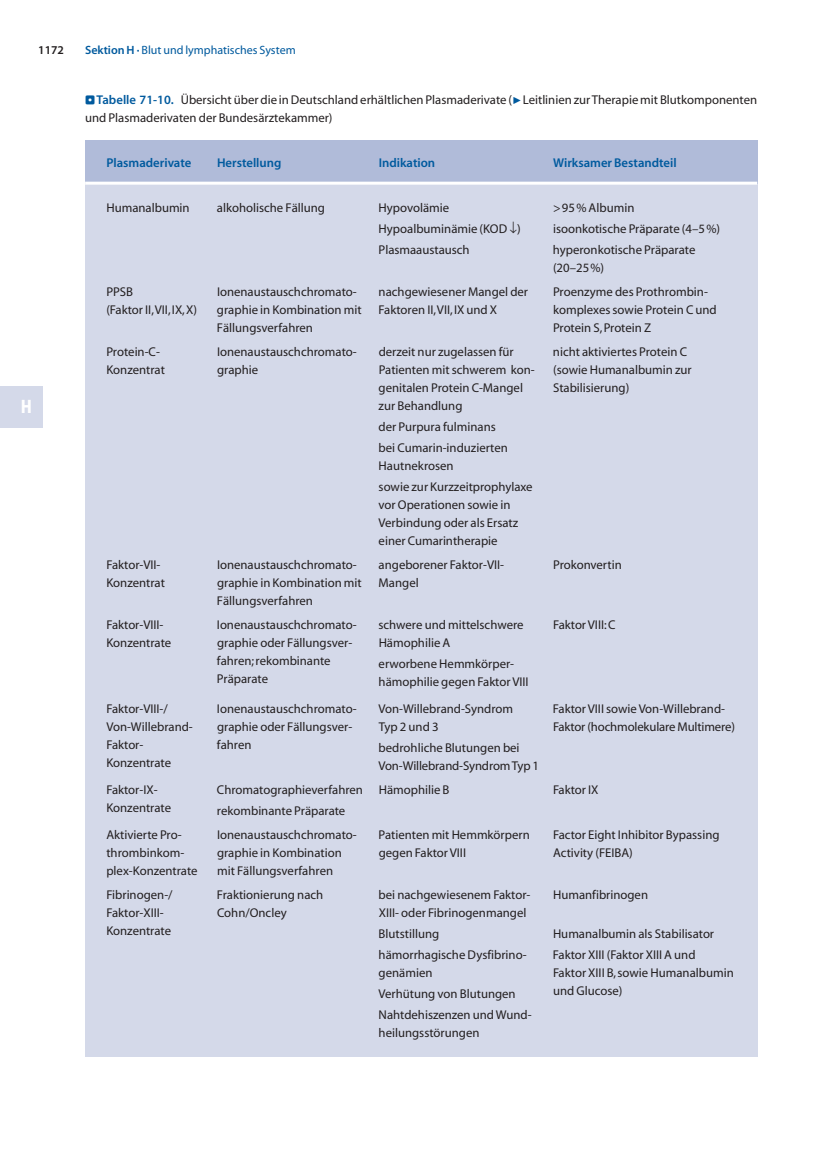
<style>
.page{position:relative;width:821px;height:1149px;background:#fff}
.page>*{position:absolute;margin:0;border:0;box-sizing:border-box;transform-origin:0 0}
.t1{font:19.5px "Myriad MM 700 400";color:#fff}
.t2{font:12.75px/18px "Myriad MM 406 600";color:#231f20}
.t3{font:12.75px "Myriad MM 565 600";color:#005a9e}
.t4{font:12px "Myriad MM 406 600";color:#005a9e}
.t5{font:12px "Myriad MM 565 600";color:#231f20}
.s1{font-family:"Myriad MM 565 600"}
.s2{font-family:"S Buttons";font-size:12px;color:#005a9e}
.s3{font-family:"Myriad MM 565 600";color:#005a9e}
</style>
<div class="page">
<div style="left:85px;top:140px;width:672px;height:44px;background:#b0bbd9"></div>
<div style="left:85px;top:184px;width:672px;height:871px;background:#d4d9e9"></div>
<div style="left:0;top:386px;width:43px;height:41px;background:#d4d9e9"></div>
<hr style="left:85px;top:182px;width:672px;height:3px;background:#fff">
<p class="t5" style="left:38px;top:45px;width:27px">1172</p>
<p class="t4" style="left:85px;top:45px;width:212px"><span class="s1">Sektion H ·</span> Blut und lymphatisches System</p>
<h1 class="t1" style="left:21px;top:400px;width:13px">H</h1>
<p class="t2" style="left:85px;top:91px;width:673px"><span class="s2">⊡</span> <span class="s3">Tabelle 71-10.</span> Übersicht über die in Deutschland erhältlichen Plasmaderivate (<span class="s2">-</span> Leitlinien zur Therapie mit Blutkomponenten und Plasmaderivaten der Bundesärztekammer)</p>
<p class="t3" style="left:106px;top:157px;width:86px">Plasmaderivate</p>
<p class="t3" style="left:217px;top:157px;width:66px">Herstellung</p>
<p class="t3" style="left:379px;top:157px;width:58px">Indikation</p>
<p class="t3" style="left:553px;top:157px;width:125px">Wirksamer Bestandteil</p>
<p class="t2" style="left:106px;top:199px;width:85px">Humanalbumin</p>
<p class="t2" style="left:217px;top:199px;width:110px">alkoholische Fällung</p>
<p class="t2" style="left:378px;top:199px;width:72px">Hypovolämie</p>
<p class="t2" style="left:553px;top:199px;width:83px">&gt;95% Albumin</p>
<p class="t2" style="left:378px;top:220px;width:143px">Hypoalbuminämie (KOD ➢)</p>
<p class="t2" style="left:553px;top:220px;width:168px">isoonkotische Präparate (4–5%)</p>
<p class="t2" style="left:378px;top:241px;width:93px">Plasmaaustausch</p>
<p class="t2" style="left:553px;top:241px;width:144px">hyperonkotische Präparate (20–25%)</p>
<p class="t2" style="left:106px;top:283px;width:28px">PPSB</p>
<p class="t2" style="left:217px;top:283px;width:141px">Ionenaustauschchromato-</p>
<p class="t2" style="left:378px;top:283px;width:151px">nachgewiesener Mangel der</p>
<p class="t2" style="left:553px;top:283px;width:156px">Proenzyme des Prothrombin-</p>
<p class="t2" style="left:106px;top:301px;width:92px">(Faktor II,VII,IX,X)</p>
<p class="t2" style="left:217px;top:301px;width:146px">graphie in Kombination mit</p>
<p class="t2" style="left:378px;top:301px;width:120px">Faktoren II,VII,IX und X</p>
<p class="t2" style="left:553px;top:301px;width:165px">komplexes sowie Protein C und</p>
<p class="t2" style="left:217px;top:319px;width:98px">Fällungsverfahren</p>
<p class="t2" style="left:553px;top:319px;width:100px">Protein S,Protein Z</p>
<p class="t2" style="left:106px;top:343px;width:55px">Protein-C-</p>
<p class="t2" style="left:217px;top:343px;width:141px">Ionenaustauschchromato-</p>
<p class="t2" style="left:379px;top:343px;width:137px">derzeit nur zugelassen für</p>
<p class="t2" style="left:553px;top:343px;width:136px">nicht aktiviertes Protein C</p>
<p class="t2" style="left:106px;top:361px;width:60px">Konzentrat</p>
<p class="t2" style="left:217px;top:361px;width:43px">graphie</p>
<p class="t2" style="left:379px;top:361px;width:157px">Patienten mit schwerem kon-</p>
<p class="t2" style="left:553px;top:361px;width:140px">(sowie Humanalbumin zur</p>
<p class="t2" style="left:378px;top:379px;width:146px">genitalen Protein C-Mangel</p>
<p class="t2" style="left:553px;top:379px;width:78px">Stabilisierung)</p>
<p class="t2" style="left:378px;top:396px;width:131px;line-height:21px">zur Behandlung<br>der Purpura fulminans bei Cumarin-induzierten</p>
<p class="t2" style="left:378px;top:456px;width:156px;line-height:21px">Hautnekrosen<br>sowie zur Kurzzeitprophylaxe</p>
<p class="t2" style="left:378px;top:496px;width:141px">vor Operationen sowie in<br>Verbindung oder als Ersatz einer Cumarintherapie</p>
<p class="t2" style="left:106px;top:556px;width:56px">Faktor-VII-</p>
<p class="t2" style="left:217px;top:556px;width:141px">Ionenaustauschchromato-</p>
<p class="t2" style="left:378px;top:556px;width:127px">angeborener Faktor-VII-</p>
<p class="t2" style="left:553px;top:556px;width:70px">Prokonvertin</p>
<p class="t2" style="left:106px;top:574px;width:60px">Konzentrat</p>
<p class="t2" style="left:217px;top:574px;width:146px">graphie in Kombination mit</p>
<p class="t2" style="left:378px;top:574px;width:42px">Mangel</p>
<p class="t2" style="left:217px;top:592px;width:98px">Fällungsverfahren</p>
<p class="t2" style="left:106px;top:616px;width:59px">Faktor-VIII-</p>
<p class="t2" style="left:217px;top:616px;width:141px">Ionenaustauschchromato-</p>
<p class="t2" style="left:378px;top:616px;width:147px">schwere und mittelschwere</p>
<p class="t2" style="left:553px;top:616px;width:64px">Faktor VIII:C</p>
<p class="t2" style="left:106px;top:634px;width:66px">Konzentrate</p>
<p class="t2" style="left:217px;top:634px;width:137px">graphie oder Fällungsver-</p>
<p class="t2" style="left:378px;top:634px;width:73px">Hämophilie A</p>
<p class="t2" style="left:217px;top:652px;width:115px">fahren;rekombinante<br>Präparate</p>
<p class="t2" style="left:378px;top:655px;width:151px">erworbene Hemmkörper&shy;hämophilie gegen Faktor VIII</p>
<p class="t2" style="left:106px;top:700px;width:63px">Faktor-VIII-/</p>
<p class="t2" style="left:217px;top:700px;width:141px">Ionenaustauschchromato-</p>
<p class="t2" style="left:378px;top:700px;width:136px">Von-Willebrand-Syndrom</p>
<p class="t2" style="left:553px;top:700px;width:174px">Faktor VIII sowie Von-Willebrand-</p>
<p class="t2" style="left:106px;top:718px;width:88px">Von-Willebrand-</p>
<p class="t2" style="left:217px;top:718px;width:137px">graphie oder Fällungsver-</p>
<p class="t2" style="left:379px;top:718px;width:61px">Typ 2 und 3</p>
<p class="t2" style="left:553px;top:718px;width:183px">Faktor (hochmolekulare Multimere)</p>
<p class="t2" style="left:106px;top:736px;width:38px">Faktor-</p>
<p class="t2" style="left:217px;top:736px;width:36px">fahren</p>
<p class="t2" style="left:378px;top:739px;width:142px">bedrohliche Blutungen bei</p>
<p class="t2" style="left:106px;top:754px;width:66px">Konzentrate</p>
<p class="t2" style="left:378px;top:757px;width:162px">Von-Willebrand-Syndrom Typ 1</p>
<p class="t2" style="left:106px;top:781px;width:53px">Faktor-IX-</p>
<p class="t2" style="left:217px;top:781px;width:234px">Chromatographieverfahren Hämophilie B</p>
<p class="t2" style="left:553px;top:781px;width:47px">Faktor IX</p>
<p class="t2" style="left:106px;top:799px;width:66px">Konzentrate</p>
<p class="t2" style="left:217px;top:802px;width:130px">rekombinante Präparate</p>
<p class="t2" style="left:106px;top:826px;width:77px">Aktivierte Pro-</p>
<p class="t2" style="left:217px;top:826px;width:141px">Ionenaustauschchromato-</p>
<p class="t2" style="left:378px;top:826px;width:153px">Patienten mit Hemmkörpern</p>
<p class="t2" style="left:553px;top:826px;width:168px">Factor Eight Inhibitor Bypassing</p>
<p class="t2" style="left:106px;top:844px;width:79px">thrombinkom-</p>
<p class="t2" style="left:217px;top:844px;width:126px">graphie in Kombination</p>
<p class="t2" style="left:379px;top:844px;width:89px">gegen Faktor VIII</p>
<p class="t2" style="left:553px;top:844px;width:81px">Activity (FEIBA)</p>
<p class="t2" style="left:106px;top:862px;width:93px">plex-Konzentrate</p>
<p class="t2" style="left:217px;top:862px;width:117px">mit Fällungsverfahren</p>
<p class="t2" style="left:106px;top:886px;width:68px">Fibrinogen-/</p>
<p class="t2" style="left:217px;top:886px;width:108px">Fraktionierung nach</p>
<p class="t2" style="left:378px;top:886px;width:153px">bei nachgewiesenem Faktor-</p>
<p class="t2" style="left:553px;top:886px;width:96px">Humanfibrinogen</p>
<p class="t2" style="left:106px;top:904px;width:59px">Faktor-XIII-</p>
<p class="t2" style="left:217px;top:904px;width:71px">Cohn/Oncley</p>
<p class="t2" style="left:379px;top:904px;width:149px">XIII- oder Fibrinogenmangel</p>
<p class="t2" style="left:106px;top:922px;width:66px">Konzentrate</p>
<p class="t2" style="left:378px;top:925px;width:62px">Blutstillung</p>
<p class="t2" style="left:553px;top:925px;width:163px">Humanalbumin als Stabilisator</p>
<p class="t2" style="left:378px;top:946px;width:149px">hämorrhagische Dysfibrino-</p>
<p class="t2" style="left:553px;top:946px;width:144px">Faktor XIII (Faktor XIII A und</p>
<p class="t2" style="left:378px;top:964px;width:55px">genämien</p>
<p class="t2" style="left:553px;top:964px;width:182px">Faktor XIII B,sowie Humanalbumin</p>
<p class="t2" style="left:378px;top:985px;width:139px">Verhütung von Blutungen</p>
<p class="t2" style="left:553px;top:982px;width:71px">und Glucose)</p>
<p class="t2" style="left:378px;top:1006px;width:154px">Nahtdehiszenzen und Wund&shy;heilungsstörungen</p>
</div>
